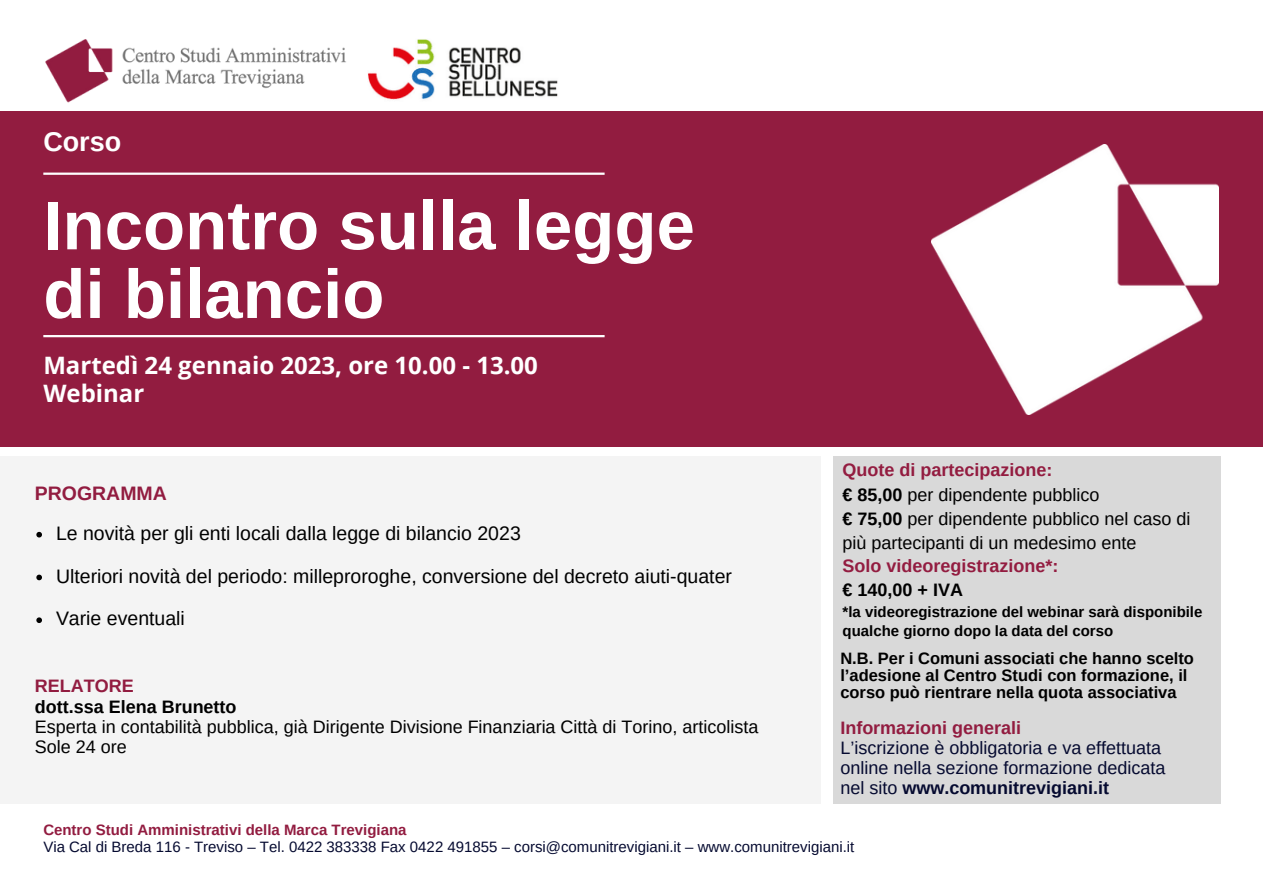
<style>
.page{position:relative;width:1263px;height:894px;background:#fff}
.page>*{position:absolute;margin:0;border:0;box-sizing:border-box;transform-origin:0 0}
.t1{font:700 69px/68.6px "Arimo";color:#fff}
.t2{font:700 27px "Arimo";color:#fff}
.t3{font:700 24px/28px "Open Sans";color:#fff}
.t4{font:19.5px/42.8px "Arimo";color:#000}
.t5{font:700 19.5px "Arimo";color:#921c40}
.t6{font:18px/23.5px "Arimo";color:#000}
.t7{font:18px/20.2px "Arimo";color:#050a30}
.t8{font:700 18px "Arimo";color:#931c40}
.t9{font:700 18px "Arimo";color:#000}
.t10{font:700 18px "Arimo";color:#921c40}
.t11{font:700 16.5px/16.8px "Arimo";color:#000}
.t12{font:15px "Arimo";color:#050a30}
.t13{font:700 15px/19px "Arimo";color:#000}
.t14{font:700 15px "Arimo";color:#921c40}
.s1{font-weight:700}
</style>
<div class="page">
<div style="left:0;top:112px;width:1262px;height:334px;background:#921c40"></div>
<div style="left:0;top:456px;width:820px;height:347px;background:#f4f4f4"></div>
<div style="left:833px;top:456px;width:388px;height:347px;background:#d9d9d9"></div>
<img style="left:23px;top:39px;width:344px;height:73px">
<hr style="left:43px;top:335px;width:562px;height:2px;background:#fff">
<hr style="left:43px;top:172px;width:562px;height:3px;background:#fff">
<img style="left:932px;top:144px;width:286px;height:270px">
<img style="left:368px;top:39px;width:190px;height:61px">
<svg style="left:36px;top:531px;width:6px;height:6px"></svg>
<svg style="left:36px;top:574px;width:6px;height:6px"></svg>
<svg style="left:36px;top:617px;width:6px;height:6px"></svg>
<h2 class="t2" style="left:43px;top:127px;width:79px">Corso</h2>
<h1 class="t1" style="left:43px;top:191px;width:653px">Incontro sulla legge di bilancio</h1>
<h3 class="t3" style="left:43px;top:350px;width:496px">Martedì 24 gennaio 2023, ore 10.00 - 13.00<br>Webinar</h3>
<p class="t5" style="left:35px;top:482px;width:134px">PROGRAMMA</p>
<p class="t4" style="left:56px;top:511px;width:677px">Le novità per gli enti locali dalla legge di bilancio 2023<br>Ulteriori novità del periodo: milleproroghe, conversione del decreto aiuti-quater<br>Varie eventuali</p>
<p class="t8" style="left:843px;top:459px;width:211px">Quote di partecipazione:</p>
<p class="t6" style="left:843px;top:483px;width:350px"><span class="s1">€ 85,00</span> per dipendente pubblico<br><span class="s1">€ 75,00</span> per dipendente pubblico nel caso di più partecipanti di un medesimo ente</p>
<p class="t8" style="left:843px;top:555px;width:217px">Solo videoregistrazione*:</p>
<p class="t9" style="left:843px;top:579px;width:122px">€ 140,00 + IVA</p>
<p class="t13" style="left:843px;top:602px;width:361px">*la videoregistrazione del webinar sarà disponibile qualche giorno dopo la data del corso</p>
<p class="t11" style="left:840px;top:650px;width:355px">N.B. Per i Comuni associati che hanno scelto l’adesione al Centro Studi con formazione, il</p>
<p class="t10" style="left:35px;top:675px;width:100px">RELATORE</p>
<p class="t11" style="left:840px;top:683px;width:338px">corso può rientrare nella quota associativa</p>
<p class="t9" style="left:35px;top:696px;width:203px">dott.ssa Elena Brunetto</p>
<p class="t6" style="left:35px;top:716px;width:725px;line-height:20.2px">Esperta in contabilità pubblica, già Dirigente Divisione Finanziaria Città di Torino, articolista<br>Sole 24 ore</p>
<p class="t10" style="left:840px;top:717px;width:182px">Informazioni generali</p>
<p class="t7" style="left:840px;top:737px;width:326px">L’iscrizione è obbligatoria e va effettuata online nella sezione formazione dedicata nel sito <span class="s1">www.comunitrevigiani.it</span></p>
<p class="t14" style="left:43px;top:821px;width:365px">Centro Studi Amministrativi della Marca Trevigiana</p>
<p class="t12" style="left:43px;top:838px;width:812px">Via Cal di Breda 116 - Treviso – Tel. 0422 383338 Fax 0422 491855 – corsi@comunitrevigiani.it – www.comunitrevigiani.it</p>
</div>
